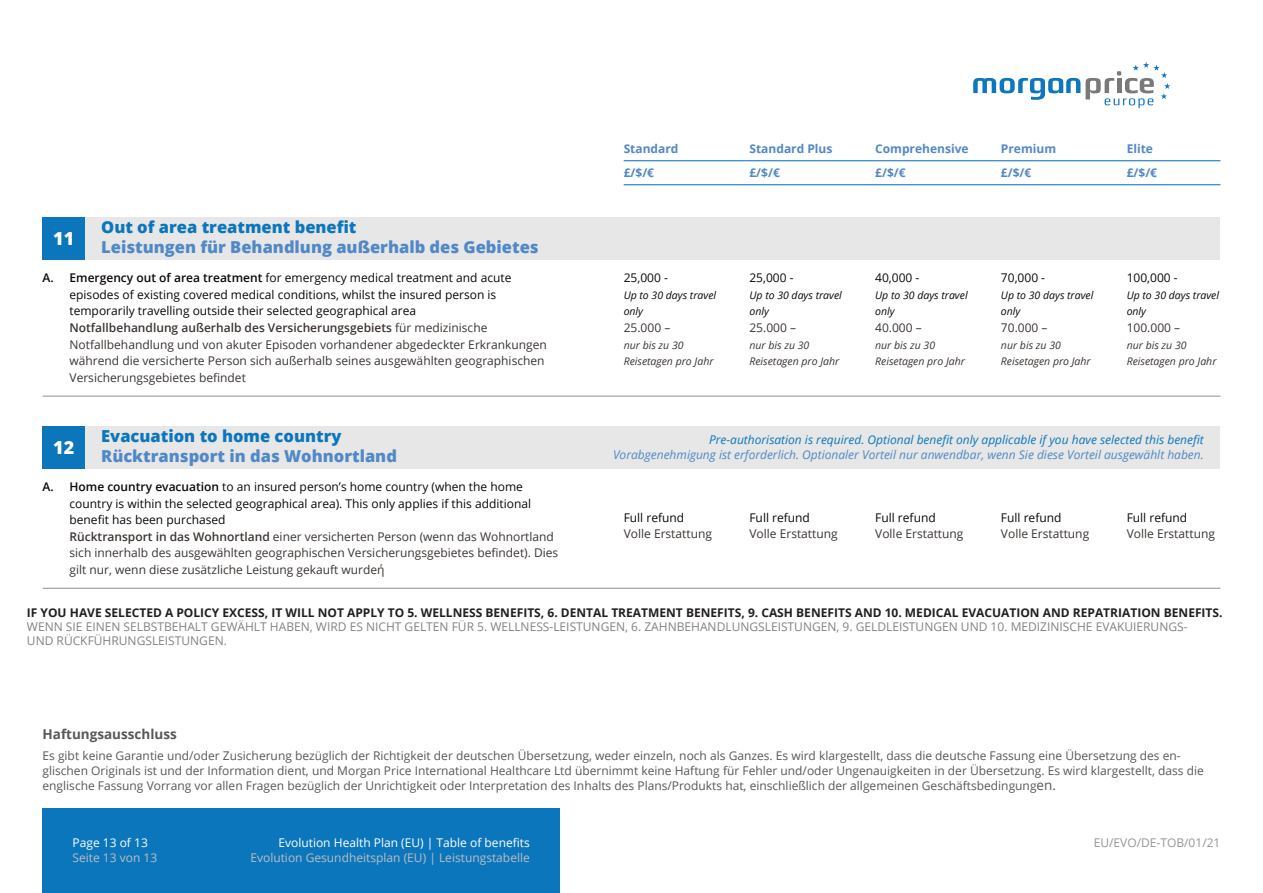
<style>
.page{position:relative;width:1263px;height:893px;background:#fff}
.page>*{position:absolute;margin:0;border:0;box-sizing:border-box;transform-origin:0 0}
.t1{font:800 18px "Open Sans";color:#fff}
.t2{font:800 16.5px/19.8px "Open Sans";color:#5188c7}
.t3{font:700 13.5px "Open Sans";color:#57585a}
.t4{font:12px/16.5px "Open Sans";color:#3b3532}
.t5{font:12px/15px "Open Sans";color:#57585a}
.t6{font:12px/16.5px "Open Sans";color:#0c0806}
.t7{font:italic 12px/14.4px "Open Sans";color:#5188c7;text-align:right}
.t8{font:12px/14.4px "Open Sans";color:#808285}
.t9{font:700 12px "Open Sans";color:#231f20}
.t10{font:700 12px "Open Sans";color:#5188c7}
.t11{font:12px "Open Sans";color:#bcbdc0}
.t12{font:12px "Open Sans";color:#fff}
.t13{font:12px "Open Sans";color:#939598}
.t14{font:italic 10.5px/16.5px "Open Sans";color:#3b3532}
.t15{font:italic 10.5px/16.5px "Open Sans";color:#0c0806}
.s1{color:#0c76bd}
.s2{font-weight:600}
.s3{font-weight:600;color:#0c0806}
.s4{color:#0c0806}
.s5{font-size:13.5px}
</style>
<div class="page">
<div style="left:43px;top:808px;width:517px;height:85px;background:#0c76bd"></div>
<svg style="left:973px;top:62px;width:197px;height:46px"></svg>
<hr style="left:624px;top:184px;width:596px;height:1px;background:#0c76bd">
<hr style="left:624px;top:160px;width:596px;height:1px;background:#0c76bd">
<div style="left:43px;top:217px;width:1177px;height:42px;background:#e6e7e6"></div>
<div style="left:43px;top:217px;width:42px;height:42px;background:#0c76bd"></div>
<hr style="left:43px;top:396px;width:1177px;height:1px;background:#939598">
<div style="left:43px;top:426px;width:1177px;height:42px;background:#e6e7e6"></div>
<div style="left:43px;top:426px;width:42px;height:42px;background:#0c76bd"></div>
<hr style="left:43px;top:588px;width:1177px;height:1px;background:#939598">
<p class="t10" style="left:624px;top:141px;width:56px">Standard</p>
<p class="t10" style="left:749px;top:141px;width:85px">Standard Plus</p>
<p class="t10" style="left:875px;top:141px;width:95px">Comprehensive</p>
<p class="t10" style="left:1001px;top:141px;width:57px">Premium</p>
<p class="t10" style="left:1127px;top:141px;width:28px">Elite</p>
<p class="t1" style="left:53px;top:225px;width:23px">11</p>
<p class="t2" style="left:101px;top:217px;width:439px"><span class="s1">Out of area treatment benefit<br></span>Leistungen für Behandlung außerhalb des Gebietes</p>
<p class="t6" style="left:70px;top:269px;width:443px;text-indent:-27px"><span class="s2">A. Emergency out of area treatment</span> for emergency medical treatment and acute episodes of existing covered medical conditions, whilst the insured person is temporarily travelling outside their selected geographical area</p>
<p class="t4" style="left:70px;top:319px;width:479px"><span class="s2">Notfallbehandlung außerhalb des Versicherungsgebiets</span> für medizinische Notfallbehandlung und von akuter Episoden vorhandener abgedeckter Erkrankungen während die versicherte Person sich außerhalb seines ausgewählten geographischen Versicherungsgebietes befindet</p>
<p class="t1" style="left:53px;top:434px;width:23px">12</p>
<p class="t2" style="left:101px;top:426px;width:297px"><span class="s1">Evacuation to home country<br></span>Rücktransport in das Wohnortland</p>
<p class="t4" style="left:70px;top:478px;width:490px;text-indent:-27px"><span class="s3">A. Home country evacuation</span> <span class="s4">to an insured person’s home country (when the home country is within the selected geographical area). This only applies if this additional benefit has been purchased<br></span><span class="s2">Rücktransport in das Wohnortland</span> einer versicherten Person (wenn das Wohnortland sich innerhalb des ausgewählten geographischen Versicherungsgebietes befindet). Dies gilt nur, wenn diese zusätzliche Leistung gekauft wurdeή</p>
<p class="t10" style="left:624px;top:165px;width:32px">£/$/€</p>
<p class="t10" style="left:749px;top:165px;width:32px">£/$/€</p>
<p class="t10" style="left:875px;top:165px;width:32px">£/$/€</p>
<p class="t10" style="left:1001px;top:165px;width:32px">£/$/€</p>
<p class="t10" style="left:1127px;top:165px;width:32px">£/$/€</p>
<p class="t6" style="left:624px;top:269px;width:46px">25,000 -</p>
<p class="t15" style="left:624px;top:287px;width:94px">Up to 30 days travel only</p>
<p class="t4" style="left:624px;top:319px;width:48px">25.000 –</p>
<p class="t14" style="left:624px;top:336px;width:91px">nur bis zu 30<br>Reisetagen pro Jahr</p>
<p class="t6" style="left:749px;top:269px;width:46px">25,000 -</p>
<p class="t15" style="left:749px;top:287px;width:94px">Up to 30 days travel only</p>
<p class="t4" style="left:749px;top:319px;width:48px">25.000 –</p>
<p class="t14" style="left:749px;top:336px;width:91px">nur bis zu 30<br>Reisetagen pro Jahr</p>
<p class="t6" style="left:875px;top:269px;width:46px">40,000 -</p>
<p class="t15" style="left:875px;top:287px;width:94px">Up to 30 days travel only</p>
<p class="t4" style="left:875px;top:319px;width:48px">40.000 –</p>
<p class="t14" style="left:875px;top:336px;width:91px">nur bis zu 30<br>Reisetagen pro Jahr</p>
<p class="t6" style="left:1001px;top:269px;width:46px">70,000 -</p>
<p class="t15" style="left:1001px;top:287px;width:94px">Up to 30 days travel only</p>
<p class="t4" style="left:1001px;top:319px;width:48px">70.000 –</p>
<p class="t14" style="left:1001px;top:336px;width:91px">nur bis zu 30<br>Reisetagen pro Jahr</p>
<p class="t6" style="left:1127px;top:269px;width:53px">100,000 -</p>
<p class="t15" style="left:1127px;top:287px;width:94px">Up to 30 days travel only</p>
<p class="t4" style="left:1127px;top:319px;width:55px">100.000 –</p>
<p class="t14" style="left:1127px;top:336px;width:91px">nur bis zu 30<br>Reisetagen pro Jahr</p>
<p class="t7" style="left:613px;top:433px;width:592px"><span class="s1">Pre-authorisation is required. Optional benefit only applicable if you have selected this benefit<br></span>Vorabgenehmigung ist erforderlich. Optionaler Vorteil nur anwendbar, wenn Sie diese Vorteil ausgewählt haben.</p>
<p class="t6" style="left:624px;top:509px;width:62px">Full refund</p>
<p class="t6" style="left:749px;top:509px;width:62px">Full refund</p>
<p class="t6" style="left:1001px;top:509px;width:62px">Full refund</p>
<p class="t6" style="left:1127px;top:509px;width:62px">Full refund</p>
<p class="t6" style="left:875px;top:509px;width:62px">Full refund</p>
<p class="t4" style="left:624px;top:525px;width:90px">Volle Erstattung</p>
<p class="t4" style="left:749px;top:525px;width:90px">Volle Erstattung</p>
<p class="t4" style="left:875px;top:525px;width:90px">Volle Erstattung</p>
<p class="t4" style="left:1001px;top:525px;width:90px">Volle Erstattung</p>
<p class="t4" style="left:1127px;top:525px;width:90px">Volle Erstattung</p>
<p class="t9" style="left:27px;top:604px;width:1197px">IF YOU HAVE SELECTED A POLICY EXCESS, IT WILL NOT APPLY TO 5. WELLNESS BENEFITS, 6. DENTAL TREATMENT BENEFITS, 9. CASH BENEFITS AND 10. MEDICAL EVACUATION AND REPATRIATION BENEFITS.</p>
<p class="t8" style="left:27px;top:619px;width:1162px">WENN SIE EINEN SELBSTBEHALT GEWÄHLT HABEN, WIRD ES NICHT GELTEN FÜR 5. WELLNESS-LEISTUNGEN, 6. ZAHNBEHANDLUNGSLEISTUNGEN, 9. GELDLEISTUNGEN UND 10. MEDIZINISCHE EVAKUIERUNGS-<br>UND RÜCKFÜHRUNGSLEISTUNGEN.</p>
<p class="t3" style="left:43px;top:724px;width:136px">Haftungsausschluss</p>
<p class="t5" style="left:43px;top:748px;width:1163px">Es gibt keine Garantie und/oder Zusicherung bezüglich der Richtigkeit der deutschen Übersetzung, weder einzeln, noch als Ganzes. Es wird klargestellt, dass die deutsche Fassung eine Übersetzung des en&shy;glischen Originals ist und der Information dient, und Morgan Price International Healthcare Ltd übernimmt keine Haftung für Fehler und/oder Ungenauigkeiten in der Übersetzung. Es wird klargestellt, dass die englische Fassung Vorrang vor allen Fragen bezüglich der Unrichtigkeit oder Interpretation des Inhalts des Plans/Produkts hat, einschließlich der allgemeinen Geschäftsbedingung<span class="s5">en.</span></p>
<p class="t12" style="left:73px;top:834px;width:77px">Page 13 of 13</p>
<p class="t11" style="left:73px;top:849px;width:86px">Seite 13 von 13</p>
<p class="t12" style="left:278px;top:834px;width:253px">Evolution Health Plan (EU) | Table of benefits</p>
<p class="t13" style="left:1094px;top:834px;width:128px">EU/EVO/DE-TOB/01/21</p>
<p class="t11" style="left:250px;top:849px;width:281px">Evolution Gesundheitsplan (EU) | Leistungstabelle</p>
</div>
